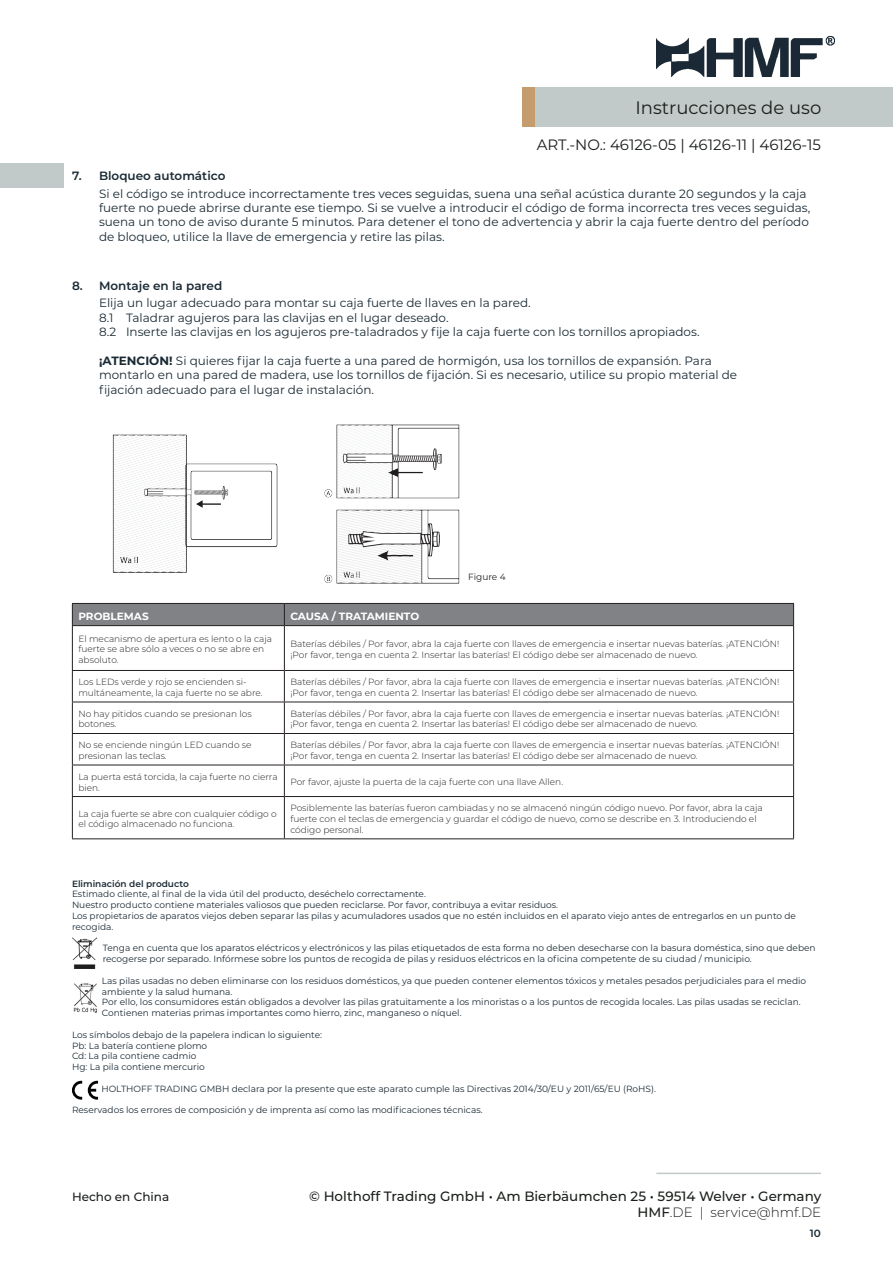
<style>
.page{position:relative;width:893px;height:1263px;background:#fff}
.page>*{position:absolute;margin:0;border:0;box-sizing:border-box;transform-origin:0 0}
.t1{font:18px "Montserrat";color:#1a1f1a}
.t2{font:15px "Montserrat";color:#1a1f1a}
.t3{font:500 13.5px/16.2px "Montserrat";color:#1a1f1a;text-align:right}
.t4{font:12px/14.4px "Montserrat";color:#1a2a34}
.t5{font:600 12px "Montserrat";color:#1a2a34}
.t6{font:500 12px "Montserrat";color:#1a1f1a}
.t7{font:700 10.5px "Montserrat";color:#fff}
.t8{font:600 10.5px "Montserrat";color:#1a2a34}
.t9{font:300 9px/10.8px "Montserrat";color:#231f20}
.t10{font:9px/10.8px "Montserrat";color:#1a2a34}
.t11{font:600 9px "Montserrat";color:#1a2a34}
.t12{font:9px "Montserrat";color:#231f20}
.s1{font-weight:700}
.s2{font-weight:300}
</style>
<div class="page">
<div style="left:534px;top:87px;width:359px;height:39px;background:#c1cac9"></div>
<div style="left:522px;top:87px;width:12px;height:39px;background:#c59c6e"></div>
<img style="left:656px;top:36px;width:178px;height:40px">
<hr style="left:656px;top:1172px;width:165px;height:2px;background:#c1cac9">
<div style="left:0;top:163px;width:63px;height:25px;background:#c1cac9"></div>
<img style="left:112px;top:424px;width:348px;height:160px">
<hr style="left:72px;top:797px;width:1px;height:41px;background:#231f20">
<hr style="left:72px;top:838px;width:212px;height:1px;background:#231f20">
<hr style="left:72px;top:626px;width:1px;height:44px;background:#231f20">
<hr style="left:72px;top:670px;width:212px;height:1px;background:#231f20">
<hr style="left:72px;top:671px;width:1px;height:31px;background:#231f20">
<hr style="left:72px;top:702px;width:1px;height:31px;background:#231f20">
<hr style="left:72px;top:734px;width:1px;height:31px;background:#231f20">
<hr style="left:72px;top:702px;width:212px;height:1px;background:#231f20">
<hr style="left:72px;top:733px;width:212px;height:1px;background:#231f20">
<hr style="left:72px;top:765px;width:212px;height:1px;background:#231f20">
<hr style="left:72px;top:765px;width:1px;height:31px;background:#231f20">
<hr style="left:72px;top:796px;width:212px;height:1px;background:#231f20">
<hr style="left:284px;top:626px;width:1px;height:44px;background:#231f20">
<hr style="left:793px;top:626px;width:1px;height:44px;background:#231f20">
<hr style="left:284px;top:670px;width:510px;height:1px;background:#231f20">
<hr style="left:284px;top:671px;width:1px;height:31px;background:#231f20">
<hr style="left:793px;top:671px;width:1px;height:31px;background:#231f20">
<hr style="left:284px;top:702px;width:1px;height:31px;background:#231f20">
<hr style="left:793px;top:702px;width:1px;height:31px;background:#231f20">
<hr style="left:284px;top:734px;width:1px;height:31px;background:#231f20">
<hr style="left:793px;top:734px;width:1px;height:31px;background:#231f20">
<hr style="left:284px;top:702px;width:510px;height:1px;background:#231f20">
<hr style="left:284px;top:733px;width:510px;height:1px;background:#231f20">
<hr style="left:284px;top:765px;width:510px;height:1px;background:#231f20">
<hr style="left:284px;top:765px;width:1px;height:31px;background:#231f20">
<hr style="left:793px;top:765px;width:1px;height:31px;background:#231f20">
<hr style="left:284px;top:796px;width:510px;height:1px;background:#231f20">
<hr style="left:284px;top:797px;width:1px;height:41px;background:#231f20">
<hr style="left:793px;top:797px;width:1px;height:41px;background:#231f20">
<hr style="left:284px;top:838px;width:510px;height:1px;background:#231f20">
<svg style="left:72px;top:603px;width:722px;height:23px;background:#797a7d"></svg>
<hr style="left:72px;top:625px;width:212px;height:1px;background:#231f20">
<img style="left:72px;top:938px;width:25px;height:30px">
<img style="left:73px;top:983px;width:25px;height:30px">
<svg style="left:72px;top:1081px;width:10px;height:18px"></svg>
<svg style="left:88px;top:1081px;width:10px;height:18px"></svg>
<h1 class="t1" style="left:635px;top:95px;width:187px">Instrucciones de uso</h1>
<h2 class="t2" style="left:537px;top:134px;width:286px">ART.-NO.: 46126-05 | 46126-11 | 46126-15</h2>
<h3 class="t5" style="left:72px;top:167px;width:155px">7. Bloqueo automático</h3>
<p class="t4" style="left:99px;top:186px;width:713px">Si el código se introduce incorrectamente tres veces seguidas, suena una señal acústica durante 20 segundos y la caja fuerte no puede abrirse durante ese tiempo. Si se vuelve a introducir el código de forma incorrecta tres veces seguidas, suena un tono de aviso durante 5 minutos. Para detener el tono de advertencia y abrir la caja fuerte dentro del período de bloqueo, utilice la llave de emergencia y retire las pilas.</p>
<h3 class="t5" style="left:72px;top:277px;width:152px">8. Montaje en la pared</h3>
<p class="t4" style="left:99px;top:295px;width:602px">Elija un lugar adecuado para montar su caja fuerte de llaves en la pared.<br>8.1 Taladrar agujeros para las clavijas en el lugar deseado.<br>8.2 Inserte las clavijas en los agujeros pre-taladrados y fije la caja fuerte con los tornillos apropiados.</p>
<p class="t4" style="left:99px;top:353px;width:640px"><span class="s1">¡ATENCIÓN!</span> Si quieres fijar la caja fuerte a una pared de hormigón, usa los tornillos de expansión. Para montarlo en una pared de madera, use los tornillos de fijación. Si es necesario, utilice su propio material de fijación adecuado para el lugar de instalación.</p>
<p class="t12" style="left:468px;top:571px;width:39px">Figure 4</p>
<p class="t7" style="left:78px;top:608px;width:72px">PROBLEMAS</p>
<p class="t7" style="left:290px;top:608px;width:130px">CAUSA / TRATAMIENTO</p>
<p class="t9" style="left:78px;top:633px;width:195px">El mecanismo de apertura es lento o la caja fuerte se abre sólo a veces o no se abre en absoluto.</p>
<p class="t9" style="left:290px;top:638px;width:490px">Baterías débiles / Por favor, abra la caja fuerte con llaves de emergencia e insertar nuevas baterías. ¡ATENCIÓN! ¡Por favor, tenga en cuenta 2. Insertar las baterías! El código debe ser almacenado de nuevo.</p>
<p class="t9" style="left:78px;top:676px;width:186px">Los LEDs verde y rojo se encienden si&shy;multáneamente, la caja fuerte no se abre.</p>
<p class="t9" style="left:290px;top:676px;width:490px">Baterías débiles / Por favor, abra la caja fuerte con llaves de emergencia e insertar nuevas baterías. ¡ATENCIÓN! ¡Por favor, tenga en cuenta 2. Insertar las baterías! El código debe ser almacenado de nuevo.</p>
<p class="t9" style="left:78px;top:708px;width:175px">No hay pitidos cuando se presionan los botones.</p>
<p class="t9" style="left:290px;top:708px;width:490px">Baterías débiles / Por favor, abra la caja fuerte con llaves de emergencia e insertar nuevas baterías. ¡ATENCIÓN! ¡Por favor, tenga en cuenta 2. Insertar las baterías! El código debe ser almacenado de nuevo.</p>
<p class="t9" style="left:78px;top:739px;width:175px">No se enciende ningún LED cuando se presionan las teclas.</p>
<p class="t9" style="left:290px;top:739px;width:490px">Baterías débiles / Por favor, abra la caja fuerte con llaves de emergencia e insertar nuevas baterías. ¡ATENCIÓN! ¡Por favor, tenga en cuenta 2. Insertar las baterías! El código debe ser almacenado de nuevo.</p>
<p class="t9" style="left:78px;top:771px;width:201px">La puerta está torcida, la caja fuerte no cierra bien.</p>
<p class="t9" style="left:290px;top:776px;width:274px">Por favor, ajuste la puerta de la caja fuerte con una llave Allen.</p>
<p class="t9" style="left:78px;top:808px;width:200px">La caja fuerte se abre con cualquier código o el código almacenado no funciona.</p>
<p class="t9" style="left:290px;top:802px;width:474px">Posiblemente las baterías fueron cambiadas y no se almacenó ningún código nuevo. Por favor, abra la caja fuerte con el teclas de emergencia y guardar el código de nuevo, como se describe en 3. Introduciendo el código personal.</p>
<p class="t11" style="left:72px;top:877px;width:118px">Eliminación del producto</p>
<p class="t10" style="left:72px;top:888px;width:726px">Estimado cliente, al final de la vida útil del producto, deséchelo correctamente.<br>Nuestro producto contiene materiales valiosos que pueden reciclarse. Por favor, contribuya a evitar residuos.<br>Los propietarios de aparatos viejos deben separar las pilas y acumuladores usados que no estén incluidos en el aparato viejo antes de entregarlos en un punto de recogida.</p>
<p class="t10" style="left:103px;top:942px;width:714px">Tenga en cuenta que los aparatos eléctricos y electrónicos y las pilas etiquetados de esta forma no deben desecharse con la basura doméstica, sino que deben recogerse por separado. Infórmese sobre los puntos de recogida de pilas y residuos eléctricos en la oficina competente de su ciudad / municipio.</p>
<p class="t10" style="left:102px;top:975px;width:706px">Las pilas usadas no deben eliminarse con los residuos domésticos, ya que pueden contener elementos tóxicos y metales pesados perjudiciales para el medio ambiente y la salud humana.<br>Por ello, los consumidores están obligados a devolver las pilas gratuitamente a los minoristas o a los puntos de recogida locales. Las pilas usadas se reciclan.<br>Contienen materias primas importantes como hierro, zinc, manganeso o níquel.</p>
<p class="t10" style="left:72px;top:1029px;width:252px">Los símbolos debajo de la papelera indican lo siguiente:<br>Pb: La batería contiene plomo<br>Cd: La pila contiene cadmio<br>Hg: La pila contiene mercurio</p>
<p class="t10" style="left:101px;top:1083px;width:556px">HOLTHOFF TRADING GMBH declara por la presente que este aparato cumple las Directivas 2014/30/EU y 2011/65/EU (RoHS).</p>
<p class="t10" style="left:72px;top:1104px;width:412px">Reservados los errores de composición y de imprenta así como las modificaciones técnicas.</p>
<h3 class="t6" style="left:72px;top:1188px;width:99px">Hecho en China</h3>
<h3 class="t3" style="left:309px;top:1187px;width:514px">© Holthoff Trading GmbH • Am Bierbäumchen 25 • 59514 Welver • Germany<br>HMF<span class="s2">.DE | service@hmf.DE</span></h3>
<p class="t8" style="left:810px;top:1226px;width:13px">10</p>
</div>
